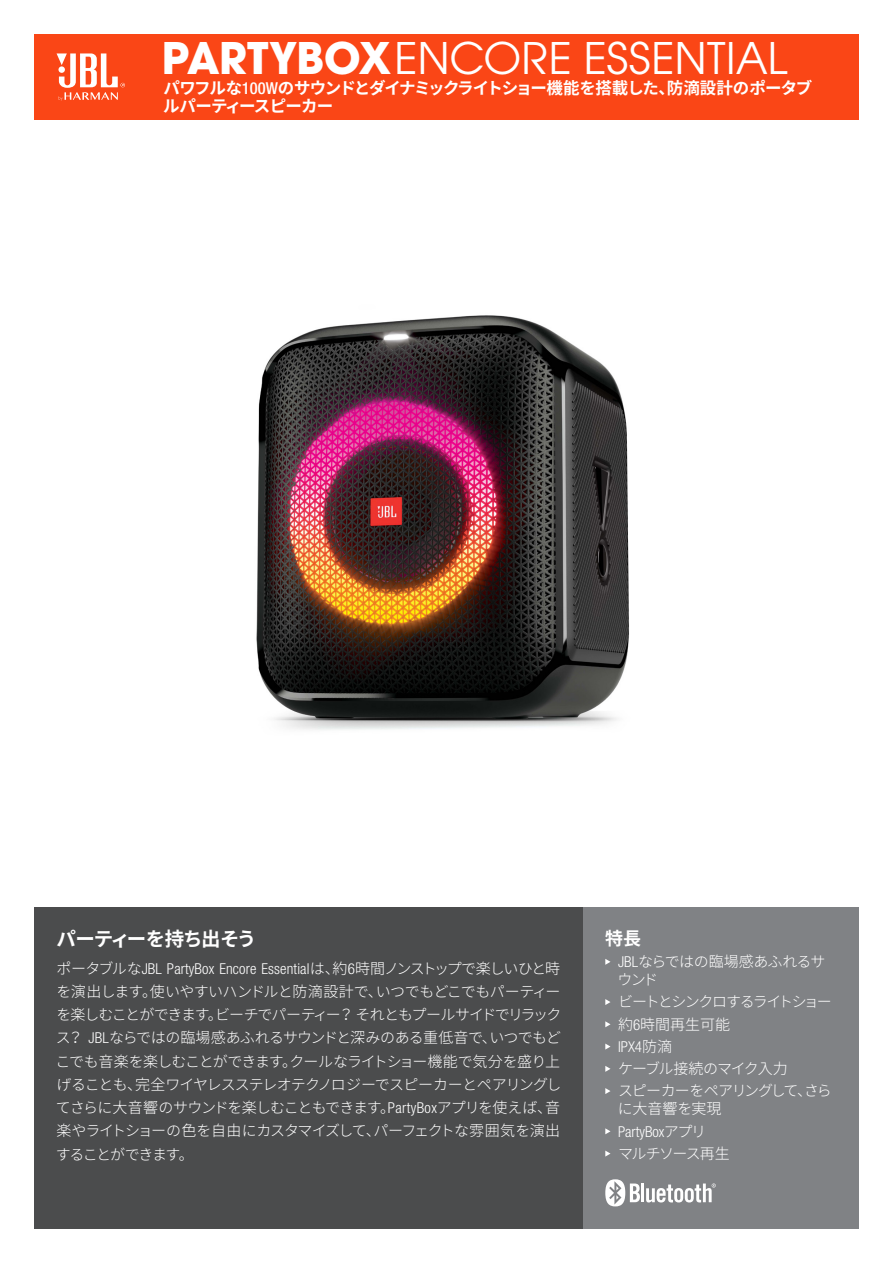
<style>
.page{position:relative;width:893px;height:1263px;background:#fff}
.page>*{position:absolute;margin:0;border:0;box-sizing:border-box;transform-origin:0 0}
.t1{font:48px "Avant Gard Goth EF";color:#fff}
.t2{font:700 19.5px "Noto Sans CJ Kjp";letter-spacing:-.06em;color:#fff}
.t3{font:700 18px "Noto Sans CJ Kjp";color:#fff}
.t4{font:700 16.5px/18px "Noto Sans CJ Kjp";letter-spacing:-.06em;color:#fff}
.t5{font:300 15px/23.2px "Noto Sans CJ Kjp";letter-spacing:-.07em;color:#fff}
.t6{font:300 15px/18px "Noto Sans CJ Kjp";letter-spacing:-.05em;color:#fff}
.t7{font:300 condensed 15px "Helvetica Neue LT Pro";color:#fff}
.t8{font:300 15px "Noto Sans CJ Kjp";letter-spacing:-.1em;color:#fff}
.t9{font:300 15px "Noto Sans CJ Kjp";letter-spacing:-.095em;color:#fff}
.s1{font-weight:700}
.s2{font-family:"Helvetica Neue LT Pro";font-weight:500;font-stretch:condensed}
.s3{font-family:"Helvetica Neue LT Pro";font-stretch:condensed}
.s4{font-family:"Noto Sans CJ Kjp";font-stretch:normal}
</style>
<div class="page">
<img style="left:256px;top:315px;width:373px;height:415px">
<div style="left:34px;top:34px;width:825px;height:85px;background:#fa4616"></div>
<svg style="left:57px;top:53px;width:68px;height:48px"></svg>
<div style="left:583px;top:908px;width:276px;height:321px;background:#808285"></div>
<svg style="left:605px;top:959px;width:5px;height:6px"></svg>
<svg style="left:605px;top:999px;width:5px;height:6px"></svg>
<svg style="left:605px;top:1021px;width:5px;height:6px"></svg>
<svg style="left:605px;top:1043px;width:5px;height:6px"></svg>
<svg style="left:605px;top:1066px;width:5px;height:6px"></svg>
<svg style="left:605px;top:1088px;width:5px;height:6px"></svg>
<svg style="left:605px;top:1128px;width:5px;height:6px"></svg>
<svg style="left:605px;top:1150px;width:5px;height:6px"></svg>
<div style="left:34px;top:908px;width:549px;height:321px;background:#4b4c4d"></div>
<hr style="left:641px;top:1183px;width:3px;height:19px;background:#fff">
<svg style="left:646px;top:1183px;width:70px;height:19px"></svg>
<svg style="left:605px;top:1179px;width:35px;height:27px"></svg>
<p class="t1" style="left:162px;top:30px;width:628px"><span class="s1">PARTYBOX</span>ENCORE ESSENTIAL</p>
<p class="t4" style="left:163px;top:80px;width:651px">パワフルな<span class="s2">100W</span>のサウンドとダイナミックライトショー機能を搭載した、防滴設計のポータブルパーティースピーカー</p>
<p class="t2" style="left:56px;top:928px;width:201px">パーティーを持ち出そう</p>
<p class="t5" style="left:56px;top:957px;width:507px;text-align:justify">ポータブルな<span class="s3">JBL PartyBox Encore Essential</span>は、約<span class="s3">6</span>時間ノンストップで楽しいひと時を演出します。使いやすいハンドルと防滴設計で、いつでもどこでもパーティーを楽しむことができます。ビーチでパーティー？それともプールサイドでリラックス？ <span class="s3">JBL</span>ならではの臨場感あふれるサウンドと深みのある重低音で、いつでもどこでも音楽を楽しむことができます。クールなライトショー機能で気分を盛り上げることも、完全ワイヤレスステレオテクノロジーでスピーカーとペアリングしてさらに大音響のサウンドを楽しむこともできます。<span class="s3">PartyBox</span>アプリを使えば、音楽やライトショーの色を自由にカスタマイズして、パーフェクトな雰囲気を演出することができます。</p>
<p class="t3" style="left:605px;top:928px;width:37px">特長</p>
<p class="t6" style="left:618px;top:953px;width:209px"><span class="s3">JBL</span>ならではの臨場感あふれるサウンド</p>
<p class="t8" style="left:618px;top:993px;width:215px">ビートとシンクロするライトショー</p>
<p class="t5" style="left:618px;top:1013px;width:114px">約<span class="s3">6</span>時間再生可能</p>
<p class="t7" style="left:618px;top:1038px;width:56px">IPX4<span class="s4">防滴</span></p>
<p class="t5" style="left:618px;top:1057px;width:171px">ケーブル接続のマイク入力</p>
<p class="t5" style="left:618px;top:1082px;width:216px;line-height:18px">スピーカーをペアリングして、さらに大音響を実現</p>
<p class="t7" style="left:618px;top:1123px;width:90px">PartyBox<span class="s4">アプリ</span></p>
<p class="t9" style="left:618px;top:1145px;width:113px">マルチソース再生</p>
</div>
